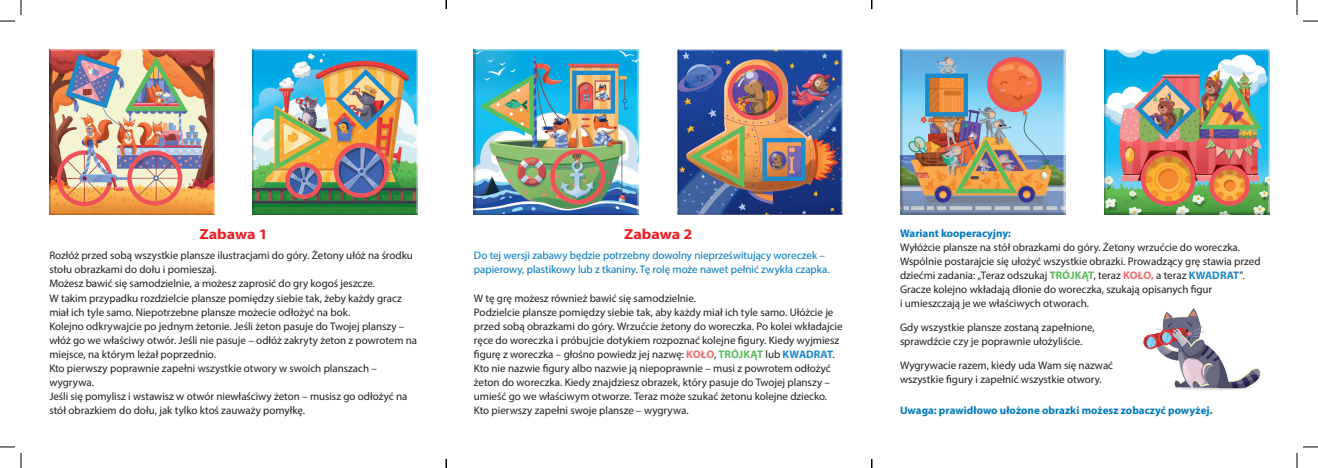
<style>
.page{position:relative;width:1318px;height:468px;background:#fff}
.page>*{position:absolute;margin:0;border:0;box-sizing:border-box;transform-origin:0 0}
.t1{font:700 14.6px "Myriad Pro";color:#ee1d23;scale:1.1 1}
.t2{font:11px/14px "Myriad Pro";letter-spacing:-.005em;color:#231f20}
.t3{font:11px/14px "Myriad Pro";letter-spacing:-.005em;color:#0078c0}
.t4{font:700 11px "Myriad Pro";color:#0078c0}
.s1{font-weight:700;color:#f26f6f}
.s2{font-weight:700;color:#5cbc5e}
.s3{font-weight:700;color:#1d8acb}
</style>
<div class="page">
<div style="left:49px;top:48px;width:167px;height:167px;background:#231f20;opacity:.26"></div>
<div style="left:252px;top:48px;width:167px;height:167px;background:#231f20;opacity:.26"></div>
<div style="left:473px;top:48px;width:167px;height:167px;background:#231f20;opacity:.26"></div>
<div style="left:676px;top:48px;width:167px;height:167px;background:#231f20;opacity:.26"></div>
<div style="left:899px;top:48px;width:167px;height:167px;background:#231f20;opacity:.26"></div>
<div style="left:1103px;top:48px;width:167px;height:167px;background:#231f20;opacity:.26"></div>
<img style="left:1143px;top:308px;width:118px;height:82px">
<svg style="left:1303px;top:20px;width:15px;height:2px"></svg>
<svg style="left:1303px;top:446px;width:15px;height:1px"></svg>
<svg style="left:0;top:0;width:22px;height:22px"></svg>
<svg style="left:0;top:446px;width:22px;height:21px"></svg>
<svg style="left:1296px;top:0;width:1px;height:15px"></svg>
<svg style="left:1296px;top:453px;width:1px;height:14px"></svg>
<p class="t1" style="left:200px;top:224px;width:63px">Zabawa 1</p>
<p class="t2" style="left:49px;top:248px;width:369px">Rozłóż przed sobą wszystkie plansze ilustracjami do góry. Żetony ułóż na środku stołu obrazkami do dołu i pomieszaj.<br>Możesz bawić się samodzielnie, a możesz zaprosić do gry kogoś jeszcze.<br>W takim przypadku rozdzielcie plansze pomiędzy siebie tak, żeby każdy gracz miał ich tyle samo. Niepotrzebne plansze możecie odłożyć na bok.<br>Kolejno odkrywajcie po jednym żetonie. Jeśli żeton pasuje do Twojej planszy – włóż go we właściwy otwór. Jeśli nie pasuje – odłóż zakryty żeton z powrotem na miejsce, na którym leżał poprzednio.<br>Kto pierwszy poprawnie zapełni wszystkie otwory w swoich planszach – wygrywa.<br>Jeśli się pomylisz i wstawisz w otwór niewłaściwy żeton – musisz go odłożyć na stół obrazkiem do dołu, jak tylko ktoś zauważy pomyłkę.</p>
<p class="t1" style="left:624px;top:224px;width:63px">Zabawa 2</p>
<p class="t3" style="left:474px;top:248px;width:357px">Do tej wersji zabawy będzie potrzebny dowolny nieprześwitujący woreczek – papierowy, plastikowy lub z tkaniny. Tę rolę może nawet pełnić zwykła czapka.</p>
<p class="t2" style="left:474px;top:290px;width:370px">W tę grę możesz również bawić się samodzielnie.<br>Podzielcie plansze pomiędzy siebie tak, aby każdy miał ich tyle samo. Ułóżcie je przed sobą obrazkami do góry. Wrzućcie żetony do woreczka. Po kolei wkładajcie ręce do woreczka i próbujcie dotykiem rozpoznać kolejne figury. Kiedy wyjmiesz figurę z woreczka – głośno powiedz jej nazwę: <span class="s1">KOŁO</span>, <span class="s2">TRÓJKĄT</span> lub <span class="s3">KWADRAT</span>.<br>Kto nie nazwie figury albo nazwie ją niepoprawnie – musi z powrotem odłożyć żeton do woreczka. Kiedy znajdziesz obrazek, który pasuje do Twojej planszy – umieść go we właściwym otworze. Teraz może szukać żetonu kolejne dziecko.<br>Kto pierwszy zapełni swoje plansze – wygrywa.</p>
<p class="t4" style="left:900px;top:226px;width:113px">Wariant kooperacyjny:</p>
<p class="t2" style="left:900px;top:240px;width:362px">Wyłóżcie plansze na stół obrazkami do góry. Żetony wrzućcie do woreczka.<br>Wspólnie postarajcie się ułożyć wszystkie obrazki. Prowadzący grę stawia przed dziećmi zadania: „Teraz odszukaj <span class="s2">TRÓJKĄT</span>, teraz <span class="s1">KOŁO,</span> a teraz <span class="s3">KWADRAT</span>”.<br>Gracze kolejno wkładają dłonie do woreczka, szukają opisanych figur<br>i umieszczają je we właściwych otworach.</p>
<p class="t2" style="left:900px;top:320px;width:196px">Gdy wszystkie plansze zostaną zapełnione, sprawdźcie czy je poprawnie ułożyliście.</p>
<p class="t2" style="left:900px;top:358px;width:215px">Wygrywacie razem, kiedy uda Wam się nazwać wszystkie figury i zapełnić wszystkie otwory.</p>
<p class="t4" style="left:900px;top:402px;width:314px">Uwaga: prawidłowo ułożone obrazki możesz zobaczyć powyżej.</p>
</div>
